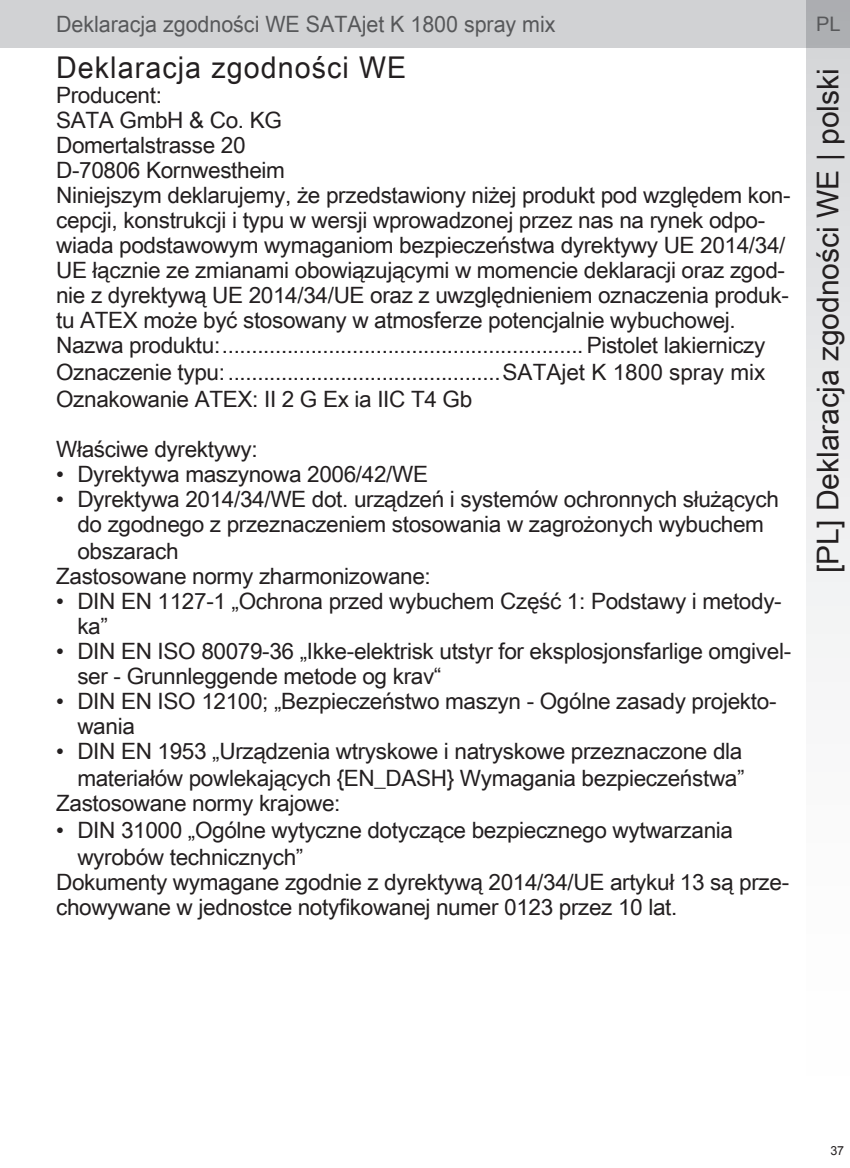
<style>
.page{position:relative;width:850px;height:1168px;background:#fff}
.page>*{position:absolute;margin:0;border:0;box-sizing:border-box;transform-origin:0 0}
.content{font:30px "Arial Unicode MS";color:#231f20}
.Headline_Number_1{font:30px "Arial Unicode MS";letter-spacing:.04em;color:#231f20;scale:.95 1}
.Main_text{font:22.5px/25px "Arial Unicode MS";letter-spacing:-.015em;color:#231f20}
.Maintext_list{font:22.5px "Arial Unicode MS";letter-spacing:-.015em;color:#231f20}
.t1{font:22.5px "Arial Unicode MS";color:#57585a;scale:.95 1}
.Bullet_Points{font:22.5px "Arial Unicode MS";letter-spacing:-.015em;color:#231f20}
.t2{font:20px "Arial Unicode MS";color:#57585a}
.t3{font:12.5px "Arial";color:#231f20}
</style>
<div class="page">
<div style="left:0;top:0;width:849px;height:48px;background:#d1d2d4"></div>
<svg style="left:806px;top:0;width:43px;height:658px"></svg>
<p class="t1" style="left:56px;top:7px;width:527px">Deklaracja zgodności WE SATAjet K 1800 spray mix</p>
<p class="t2" style="left:815px;top:9px;width:26px">PL</p>
<p class="Headline_Number_1" style="left:56px;top:46px;width:370px">Deklaracja zgodności WE</p>
<p class="Main_text" style="left:56px;top:82px;width:107px">Producent:</p>
<p class="Main_text" style="left:56px;top:107px;width:227px">SATA GmbH &amp; Co. KG</p>
<p class="Main_text" style="left:56px;top:132px;width:191px">Domertalstrasse 20</p>
<p class="Main_text" style="left:56px;top:157px;width:230px">D-70806 Kornwestheim</p>
<p class="Main_text" style="left:56px;top:182px;width:735px">Niniejszym deklarujemy, że przedstawiony niżej produkt pod względem kon&shy;cepcji, konstrukcji i typu w wersji wprowadzonej przez nas na rynek odpo&shy;wiada podstawowym wymaganiom bezpieczeństwa dyrektywy UE 2014/34/ UE łącznie ze zmianami obowiązującymi w momencie deklaracji oraz zgod&shy;nie z dyrektywą UE 2014/34/UE oraz z uwzględnieniem oznaczenia produk&shy;tu ATEX może być stosowany w atmosferze potencjalnie wybuchowej.</p>
<p class="Maintext_list" style="left:56px;top:329px;width:710px">Nazwa produktu:.............................................................Pistolet lakierniczy</p>
<p class="Maintext_list" style="left:56px;top:356px;width:710px">Oznaczenie typu:..............................................SATAjet K 1800 spray mix</p>
<p class="Maintext_list" style="left:56px;top:383px;width:417px">Oznakowanie ATEX: II 2 G Ex ia IIC T4 Gb</p>
<p class="Maintext_list" style="left:56px;top:433px;width:203px">Właściwe dyrektywy:</p>
<p class="Main_text" style="left:56px;top:461px;width:373px">• Dyrektywa maszynowa 2006/42/WE</p>
<p class="Main_text" style="left:77px;top:485px;width:702px;line-height:26px;text-indent:-21px">• Dyrektywa 2014/34/WE dot. urządzeń i systemów ochronnych służących do zgodnego z przeznaczeniem stosowania w zagrożonych wybuchem obszarach</p>
<p class="Bullet_Points" style="left:56px;top:560px;width:376px">Zastosowane normy zharmonizowane:</p>
<p class="Main_text" style="left:77px;top:588px;width:705px;text-indent:-21px">• DIN EN 1127-1 „Ochrona przed wybuchem Część 1: Podstawy i metody&shy;ka”</p>
<p class="Main_text" style="left:77px;top:638px;width:715px;text-indent:-21px">• DIN EN ISO 80079-36 „Ikke-elektrisk utstyr for eksplosjonsfarlige omgivel&shy;ser - Grunnleggende metode og krav“</p>
<p class="Main_text" style="left:77px;top:688px;width:700px;text-indent:-21px">• DIN EN ISO 12100; „Bezpieczeństwo maszyn - Ogólne zasady projekto&shy;wania</p>
<p class="Main_text" style="left:56px;top:737px;width:689px;line-height:27px;text-align:right">• DIN EN 1953 „Urządzenia wtryskowe i natryskowe przeznaczone dla materiałów powlekających {EN_DASH} Wymagania bezpieczeństwa”</p>
<p class="Maintext_list" style="left:56px;top:787px;width:286px">Zastosowane normy krajowe:</p>
<p class="Main_text" style="left:77px;top:816px;width:657px;line-height:27px;text-indent:-21px">• DIN 31000 „Ogólne wytyczne dotyczące bezpiecznego wytwarzania wyrobów technicznych”</p>
<p class="Main_text" style="left:56px;top:869px;width:734px">Dokumenty wymagane zgodnie z dyrektywą 2014/34/UE artykuł 13 są prze&shy;chowywane w jednostce notyfikowanej numer 0123 przez 10 lat.</p>
<p class="content" style="left:805px;top:573px;width:506px;rotate:-90deg">[PL] Deklaracja zgodności WE | polski</p>
<p class="t3" style="left:829px;top:1142px;width:15px">37</p>
</div>
